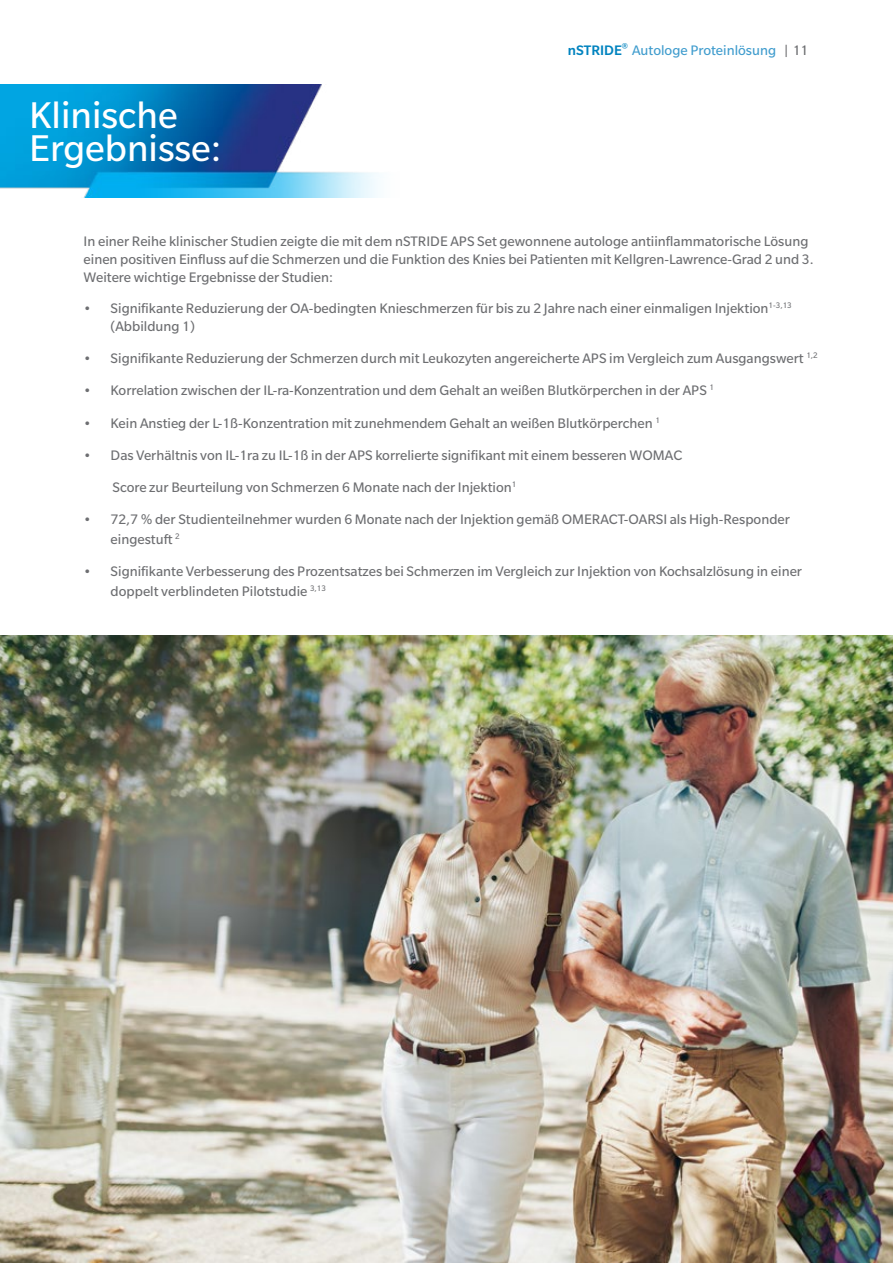
<style>
.page{position:relative;width:893px;height:1263px;background:#fff}
.page>*{position:absolute;margin:0;border:0;box-sizing:border-box;transform-origin:0 0}
.t1{font:40.5px/33px "Slate Pro";color:#fff}
.t2{font:15px/18px "Slate Pro";color:#6d6e71}
.t3{font:15px "Slate Pro";color:#419dce}
.s1{font-weight:500;color:#0083bf}
.s2{color:#6d6e71}
</style>
<div class="page">
<img style="left:0;top:85px;width:378px;height:112px">
<img style="left:0;top:635px;width:893px;height:628px">
<h1 class="t1" style="left:29px;top:98px;width:194px">Klinische<br>Ergebnisse:</h1>
<p class="t3" style="left:568px;top:42px;width:242px"><span class="s1">nSTRIDE</span><sup>®</sup> Autologe Proteinlösung <span class="s2">| 11</span></p>
<p class="t2" style="left:84px;top:232px;width:731px">In einer Reihe klinischer Studien zeigte die mit dem nSTRIDE APS Set gewonnene autologe antiinflammatorische Lösung einen positiven Einfluss auf die Schmerzen und die Funktion des Knies bei Patienten mit Kellgren-Lawrence-Grad 2 und 3.<br>Weitere wichtige Ergebnisse der Studien:</p>
<p class="t2" style="left:111px;top:299px;width:683px;text-indent:-27px">• Signifikante Reduzierung der OA-bedingten Knieschmerzen für bis zu 2 Jahre nach einer einmaligen Injektion<sup>1-3,13 </sup>(Abbildung 1)</p>
<p class="t2" style="left:84px;top:349px;width:736px">• Signifikante Reduzierung der Schmerzen durch mit Leukozyten angereicherte APS im Vergleich zum Ausgangswert <sup>1,2</sup></p>
<p class="t2" style="left:84px;top:381px;width:632px">• Korrelation zwischen der IL-ra-Konzentration und dem Gehalt an weißen Blutkörperchen in der APS <sup>1</sup></p>
<p class="t2" style="left:84px;top:414px;width:578px">• Kein Anstieg der L-1ß-Konzentration mit zunehmendem Gehalt an weißen Blutkörperchen <sup>1</sup></p>
<p class="t2" style="left:112px;top:439px;width:571px;line-height:32.2px;text-indent:-29px">• Das Verhältnis von IL-1ra zu IL-1ß in der APS korrelierte signifikant mit einem besseren WOMAC<br>Score zur Beurteilung von Schmerzen 6 Monate nach der Injektion<sup>1</sup></p>
<p class="t2" style="left:111px;top:510px;width:681px;line-height:19.5px;text-indent:-27px">• 72,7 % der Studienteilnehmer wurden 6 Monate nach der Injektion gemäß OMERACT-OARSI als High-Responder eingestuft <sup>2</sup></p>
<p class="t2" style="left:111px;top:561px;width:693px;line-height:19.5px;text-indent:-27px">• Signifikante Verbesserung des Prozentsatzes bei Schmerzen im Vergleich zur Injektion von Kochsalzlösung in einer doppelt verblindeten Pilotstudie <sup>3,13</sup></p>
</div>
